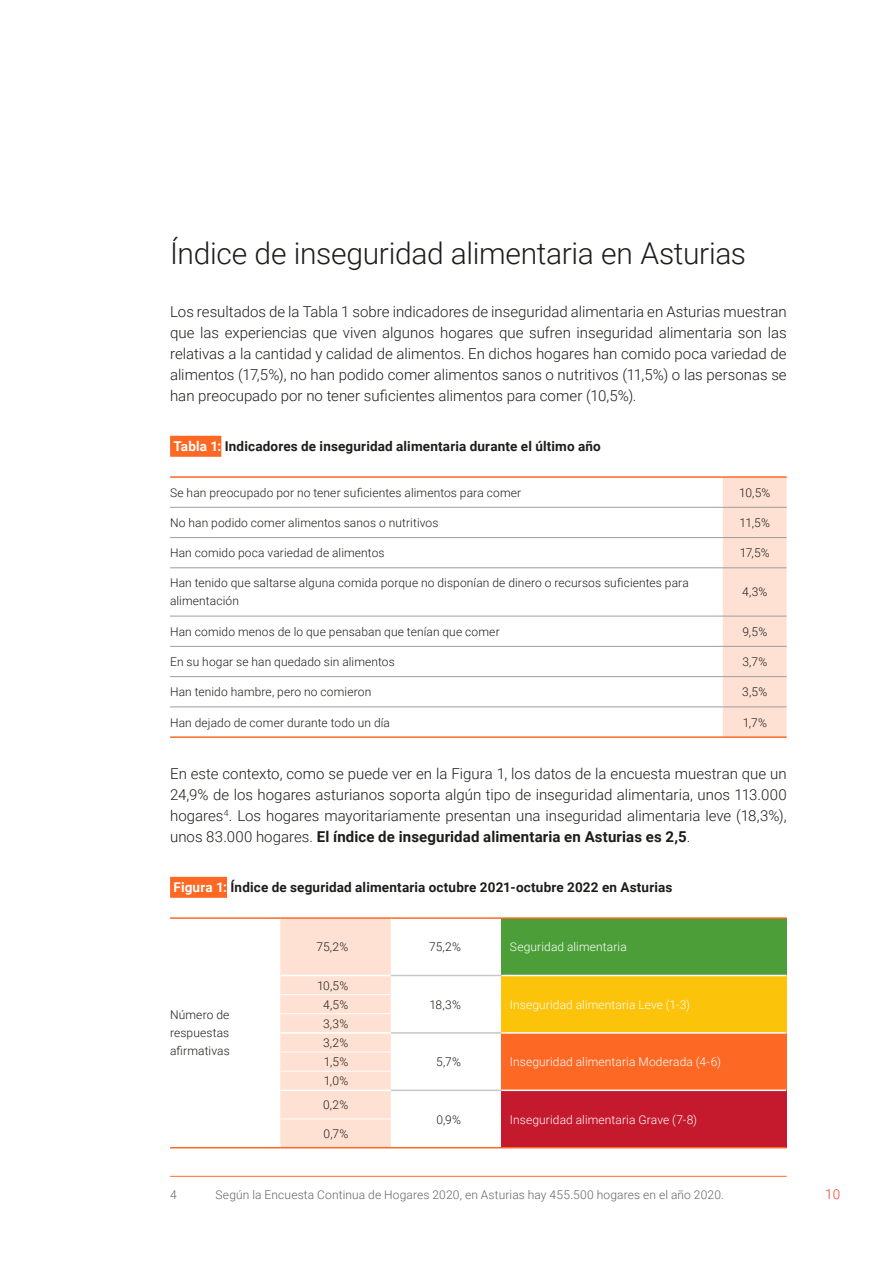
<style>
.page{position:relative;width:893px;height:1263px;background:#fff}
.page>*{position:absolute;margin:0;border:0;box-sizing:border-box;transform-origin:0 0}
._05_titulos{font:300 30px "Roboto";letter-spacing:-.01em;color:#1d1d1b}
._00_txt{font:300 15px/21px "Roboto";color:#1d1d1b;text-align:justify}
.titulo_tablas{font:700 13.5px "Roboto";letter-spacing:.01em;color:#1d1d1b}
.t1{font:300 13.5px "Roboto";color:#ff3a21}
.tablas{font:300 12px/18px "Roboto";letter-spacing:.01em;color:#1d1d1b}
.tablas-2{font:300 12px "Roboto";letter-spacing:.01em;color:#fff}
.pie{font:300 12px "Roboto";letter-spacing:.01em;color:#646463}
.s1{color:#fff}
.s2{font-weight:700}
</style>
<div class="page">
<div style="left:170px;top:436px;width:51px;height:21px;background:#fd6925"></div>
<div style="left:170px;top:877px;width:57px;height:21px;background:#fd6925"></div>
<div style="left:723px;top:478px;width:64px;height:258px;background:#fee1d3"></div>
<hr style="left:170px;top:507px;width:553px;height:1px;background:#9d9d9d">
<hr style="left:723px;top:507px;width:64px;height:1px;background:#9d9d9d">
<hr style="left:170px;top:537px;width:553px;height:1px;background:#9d9d9d">
<hr style="left:723px;top:537px;width:64px;height:1px;background:#9d9d9d">
<hr style="left:170px;top:568px;width:553px;height:1px;background:#9d9d9d">
<hr style="left:723px;top:568px;width:64px;height:1px;background:#9d9d9d">
<hr style="left:170px;top:616px;width:553px;height:1px;background:#9d9d9d">
<hr style="left:723px;top:616px;width:64px;height:1px;background:#9d9d9d">
<hr style="left:170px;top:646px;width:553px;height:1px;background:#9d9d9d">
<hr style="left:723px;top:646px;width:64px;height:1px;background:#9d9d9d">
<hr style="left:170px;top:676px;width:553px;height:1px;background:#9d9d9d">
<hr style="left:723px;top:676px;width:64px;height:1px;background:#9d9d9d">
<hr style="left:170px;top:707px;width:553px;height:1px;background:#9d9d9d">
<hr style="left:723px;top:707px;width:64px;height:1px;background:#9d9d9d">
<hr style="left:170px;top:476px;width:553px;height:2px;background:#fd6925">
<hr style="left:723px;top:476px;width:64px;height:2px;background:#fd6925">
<hr style="left:170px;top:736px;width:553px;height:2px;background:#fd6925">
<hr style="left:723px;top:736px;width:64px;height:2px;background:#fd6925">
<div style="left:280px;top:919px;width:111px;height:228px;background:#fee1d3"></div>
<div style="left:501px;top:918px;width:285px;height:57px;background:#4c9f38"></div>
<div style="left:501px;top:975px;width:285px;height:58px;background:#fcc30b"></div>
<div style="left:501px;top:1033px;width:285px;height:57px;background:#fd6925"></div>
<div style="left:501px;top:1090px;width:285px;height:58px;background:#c5192d"></div>
<hr style="left:170px;top:917px;width:110px;height:2px;background:#fd6925">
<hr style="left:170px;top:1147px;width:110px;height:1px;background:#fd6925">
<hr style="left:280px;top:917px;width:111px;height:2px;background:#fd6925">
<hr style="left:391px;top:917px;width:110px;height:2px;background:#fd6925">
<hr style="left:501px;top:917px;width:286px;height:2px;background:#fd6925">
<hr style="left:391px;top:1147px;width:110px;height:1px;background:#fd6925">
<hr style="left:501px;top:1147px;width:286px;height:1px;background:#fd6925">
<hr style="left:280px;top:1147px;width:111px;height:1px;background:#fd6925">
<hr style="left:280px;top:994px;width:111px;height:1px;background:#fff">
<hr style="left:280px;top:1013px;width:111px;height:1px;background:#fff">
<hr style="left:280px;top:1052px;width:111px;height:1px;background:#fff">
<hr style="left:280px;top:1071px;width:111px;height:1px;background:#fff">
<hr style="left:280px;top:1119px;width:111px;height:1px;background:#fff">
<hr style="left:280px;top:975px;width:111px;height:1px;background:#fff">
<hr style="left:501px;top:975px;width:285px;height:1px;background:#fff">
<hr style="left:391px;top:975px;width:110px;height:1px;background:#c7c7c6">
<hr style="left:391px;top:1032px;width:110px;height:2px;background:#c7c7c6">
<hr style="left:501px;top:1032px;width:285px;height:2px;background:#fff">
<hr style="left:280px;top:1032px;width:111px;height:2px;background:#fff">
<hr style="left:391px;top:1089px;width:110px;height:2px;background:#c7c7c6">
<hr style="left:501px;top:1089px;width:285px;height:2px;background:#fff">
<hr style="left:280px;top:1089px;width:111px;height:2px;background:#fff">
<hr style="left:170px;top:1176px;width:617px;height:1px;background:#fd6925">
<p class="_05_titulos" style="left:170px;top:232px;width:577px">Índice de inseguridad alimentaria en Asturias</p>
<p class="_00_txt" style="left:170px;top:300px;width:618px">Los resultados de la Tabla 1 sobre indicadores de inseguridad alimentaria en Asturias muestran que las experiencias que viven algunos hogares que sufren inseguridad alimentaria son las relativas a la cantidad y calidad de alimentos. En dichos hogares han comido poca variedad de alimentos (17,5%), no han podido comer alimentos sanos o nutritivos (11,5%) o las personas se han preocupado por no tener suficientes alimentos para comer (10,5%).</p>
<p class="titulo_tablas" style="left:173px;top:436px;width:429px"><span class="s1">Tabla 1:</span> Indicadores de inseguridad alimentaria durante el último año</p>
<p class="tablas" style="left:170px;top:483px;width:353px">Se han preocupado por no tener suficientes alimentos para comer</p>
<p class="tablas" style="left:739px;top:483px;width:33px">10,5%</p>
<p class="tablas" style="left:170px;top:513px;width:270px">No han podido comer alimentos sanos o nutritivos</p>
<p class="tablas" style="left:740px;top:513px;width:32px">11,5%</p>
<p class="tablas" style="left:170px;top:543px;width:216px">Han comido poca variedad de alimentos</p>
<p class="tablas" style="left:740px;top:543px;width:32px">17,5%</p>
<p class="tablas" style="left:170px;top:574px;width:520px">Han tenido que saltarse alguna comida porque no disponían de dinero o recursos suficientes para alimentación</p>
<p class="tablas" style="left:742px;top:583px;width:27px">4,3%</p>
<p class="tablas" style="left:170px;top:622px;width:331px">Han comido menos de lo que pensaban que tenían que comer</p>
<p class="tablas" style="left:742px;top:622px;width:26px">9,5%</p>
<p class="tablas" style="left:170px;top:652px;width:226px">En su hogar se han quedado sin alimentos</p>
<p class="tablas" style="left:742px;top:652px;width:26px">3,7%</p>
<p class="tablas" style="left:170px;top:682px;width:203px">Han tenido hambre, pero no comieron</p>
<p class="tablas" style="left:742px;top:682px;width:27px">3,5%</p>
<p class="tablas" style="left:170px;top:713px;width:221px">Han dejado de comer durante todo un día</p>
<p class="tablas" style="left:743px;top:713px;width:26px">1,7%</p>
<p class="_00_txt" style="left:170px;top:762px;width:618px">En este contexto, como se puede ver en la Figura 1, los datos de la encuesta muestran que un 24,9% de los hogares asturianos soporta algún tipo de inseguridad alimentaria, unos 113.000 hogares<sup>4</sup>. Los hogares mayoritariamente presentan una inseguridad alimentaria leve (18,3%), unos 83.000 hogares. <span class="s2">El índice de inseguridad alimentaria en Asturias es 2,5</span>.</p>
<p class="titulo_tablas" style="left:173px;top:877px;width:500px"><span class="s1">Figura 1:</span> Índice de seguridad alimentaria octubre 2021-octubre 2022 en Asturias</p>
<p class="tablas" style="left:170px;top:1006px;width:61px;text-align:justify">Número de respuestas afirmativas</p>
<p class="tablas" style="left:316px;top:937px;width:33px">75,2%</p>
<p class="tablas" style="left:429px;top:937px;width:33px">75,2%</p>
<p class="tablas-2" style="left:510px;top:939px;width:118px">Seguridad alimentaria</p>
<p class="tablas" style="left:317px;top:976px;width:33px">10,5%</p>
<p class="tablas" style="left:323px;top:995px;width:27px">4,5%</p>
<p class="tablas" style="left:429px;top:995px;width:33px">18,3%</p>
<p class="tablas-2" style="left:510px;top:996px;width:182px">Inseguridad alimentaria Leve (1-3)</p>
<p class="tablas" style="left:323px;top:1014px;width:27px">3,3%</p>
<p class="tablas" style="left:323px;top:1033px;width:27px">3,2%</p>
<p class="tablas" style="left:324px;top:1052px;width:26px">1,5%</p>
<p class="tablas" style="left:436px;top:1052px;width:26px">5,7%</p>
<p class="tablas-2" style="left:510px;top:1053px;width:213px">Inseguridad alimentaria Moderada (4-6)</p>
<p class="tablas" style="left:324px;top:1071px;width:26px">1,0%</p>
<p class="tablas" style="left:323px;top:1095px;width:27px">0,2%</p>
<p class="tablas" style="left:436px;top:1110px;width:26px">0,9%</p>
<p class="tablas-2" style="left:510px;top:1111px;width:189px">Inseguridad alimentaria Grave (7-8)</p>
<p class="tablas" style="left:324px;top:1124px;width:26px">0,7%</p>
<p class="pie" style="left:170px;top:1186px;width:8px">4</p>
<p class="pie" style="left:216px;top:1186px;width:510px">Según la Encuesta Continua de Hogares 2020, en Asturias hay 455.500 hogares en el año 2020.</p>
<p class="t1" style="left:825px;top:1185px;width:16px">10</p>
</div>
